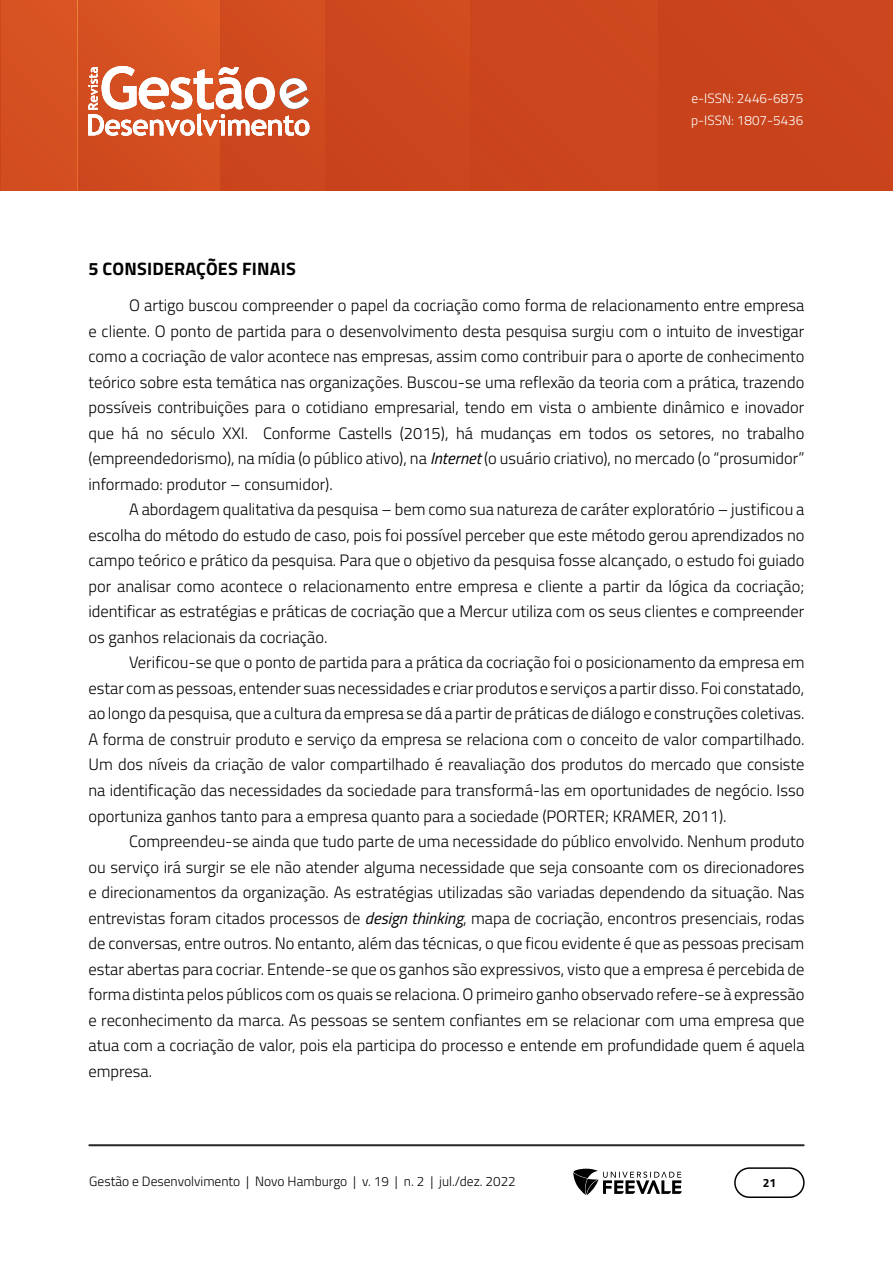
<style>
.page{position:relative;width:893px;height:1263px;background:#fff}
.page>*{position:absolute;margin:0;border:0;box-sizing:border-box;transform-origin:0 0}
.TITULO_1{font:700 18px "Titillium Web";letter-spacing:.01em;color:#000}
.Corpo_de_texto{font:300 16.5px/25.5px "Titillium Web";color:#000;text-align:justify}
.t1{font:300 13.5px "Titillium Web";color:#000}
.t2{font:300 13.5px/22.5px "Titillium Web";color:#fff}
.t3{font:700 12px "Titillium Web";color:#000}
.s1{font-weight:400;font-style:italic}
</style>
<div class="page">
<hr style="left:892px;top:0;width:1px;height:191px;background:#c7401a">
<img style="left:1px;top:0;width:891px;height:191px">
<hr style="left:220px;top:0;width:1px;height:191px;background:#cd481e">
<img style="left:77px;top:0;width:1px;height:191px">
<hr style="left:89px;top:1144px;width:715px;height:2px;background:#282828">
<div style="left:734px;top:1167px;width:71px;height:31px;border:2px solid #000;border-radius:15px"></div>
<svg style="left:573px;top:1169px;width:109px;height:26px"></svg>
<svg style="left:88px;top:66px;width:221px;height:70px"></svg>
<p class="t2" style="left:691px;top:86px;width:114px">e-ISSN: 2446-6875 p-ISSN: 1807-5436</p>
<p class="TITULO_1" style="left:88px;top:255px;width:209px">5 CONSIDERAÇÕES FINAIS</p>
<p class="Corpo_de_texto" style="left:88px;top:292px;width:717px;text-indent:40px">O artigo buscou compreender o papel da cocriação como forma de relacionamento entre empresa e cliente. O ponto de partida para o desenvolvimento desta pesquisa surgiu com o intuito de investigar como a cocriação de valor acontece nas empresas, assim como contribuir para o aporte de conhecimento teórico sobre esta temática nas organizações. Buscou-se uma reflexão da teoria com a prática, trazendo possíveis contribuições para o cotidiano empresarial, tendo em vista o ambiente dinâmico e inovador que há no século XXI. Conforme Castells (2015), há mudanças em todos os setores, no trabalho (empreendedorismo), na mídia (o público ativo), na <span class="s1">Internet</span> (o usuário criativo), no mercado (o “prosumidor” informado: produtor – consumidor).</p>
<p class="Corpo_de_texto" style="left:88px;top:496px;width:718px;text-indent:40px">A abordagem qualitativa da pesquisa – bem como sua natureza de caráter exploratório – justificou a escolha do método do estudo de caso, pois foi possível perceber que este método gerou aprendizados no campo teórico e prático da pesquisa. Para que o objetivo da pesquisa fosse alcançado, o estudo foi guiado por analisar como acontece o relacionamento entre empresa e cliente a partir da lógica da cocriação; identificar as estratégias e práticas de cocriação que a Mercur utiliza com os seus clientes e compreender os ganhos relacionais da cocriação.</p>
<p class="Corpo_de_texto" style="left:88px;top:649px;width:717px;text-indent:40px">Verificou-se que o ponto de partida para a prática da cocriação foi o posicionamento da empresa em estar com as pessoas, entender suas necessidades e criar produtos e serviços a partir disso. Foi constatado, ao longo da pesquisa, que a cultura da empresa se dá a partir de práticas de diálogo e construções coletivas.<br>A forma de construir produto e serviço da empresa se relaciona com o conceito de valor compartilhado.<br>Um dos níveis da criação de valor compartilhado é reavaliação dos produtos do mercado que consiste na identificação das necessidades da sociedade para transformá-las em oportunidades de negócio. Isso oportuniza ganhos tanto para a empresa quanto para a sociedade (PORTER; KRAMER, 2011).</p>
<p class="Corpo_de_texto" style="left:88px;top:828px;width:718px;text-indent:40px">Compreendeu-se ainda que tudo parte de uma necessidade do público envolvido. Nenhum produto ou serviço irá surgir se ele não atender alguma necessidade que seja consoante com os direcionadores e direcionamentos da organização. As estratégias utilizadas são variadas dependendo da situação. Nas entrevistas foram citados processos de <span class="s1">design thinking</span>, mapa de cocriação, encontros presenciais, rodas de conversas, entre outros. No entanto, além das técnicas, o que ficou evidente é que as pessoas precisam estar abertas para cocriar. Entende-se que os ganhos são expressivos, visto que a empresa é percebida de forma distinta pelos públicos com os quais se relaciona. O primeiro ganho observado refere-se à expressão e reconhecimento da marca. As pessoas se sentem confiantes em se relacionar com uma empresa que atua com a cocriação de valor, pois ela participa do processo e entende em profundidade quem é aquela empresa.</p>
<p class="t1" style="left:89px;top:1171px;width:428px">Gestão e Desenvolvimento | Novo Hamburgo | v. 19 | n. 2 | jul./dez. 2022</p>
<p class="t3" style="left:763px;top:1174px;width:15px">21</p>
</div>
